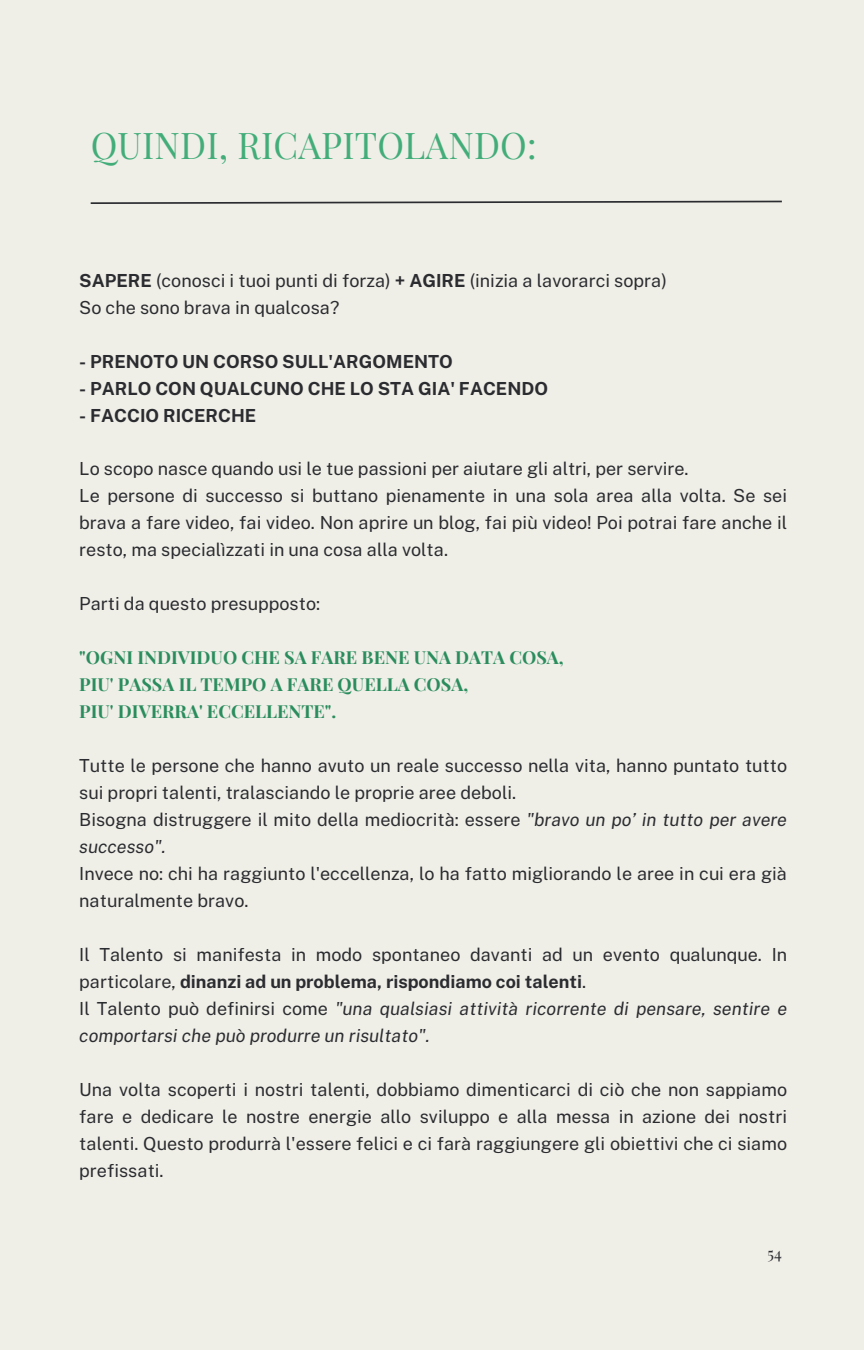
<style>
.page{position:relative;width:864px;height:1350px;background:#efeee7}
.page>*{position:absolute;margin:0;border:0;box-sizing:border-box;transform-origin:0 0}
.t1{font:36px "Playfair Display";letter-spacing:.005em;color:#42ad79}
.t2{font:18px/27px "Public Sans";color:#2b2c30}
.t3{font:700 18px/27px "Playfair Display";color:#2a8d5d}
.t4{font:700 18px "Public Sans";color:#2b2c30}
.t5{font:15.75px "Playfair Display";color:#2b2c30}
.s1{font-weight:700}
.s2{font-style:italic}
</style>
<div class="page">
<svg style="left:90px;top:200px;width:692px;height:4px"></svg>
<h1 class="t1" style="left:91px;top:120px;width:447px">QUINDI, RICAPITOLANDO:</h1>
<p class="t2" style="left:79px;top:267px;width:589px"><span class="s1">SAPERE</span> (conosci i tuoi punti di forza) <span class="s1">+ AGIRE</span> (inizia a lavorarci sopra)<br>So che sono brava in qualcosa?</p>
<p class="t4" style="left:79px;top:350px;width:375px">- PRENOTO UN CORSO SULL'ARGOMENTO</p>
<p class="t4" style="left:79px;top:377px;width:470px">- PARLO CON QUALCUNO CHE LO STA GIA' FACENDO</p>
<p class="t4" style="left:79px;top:404px;width:178px">- FACCIO RICERCHE</p>
<p class="t2" style="left:79px;top:455px;width:709px">Lo scopo nasce quando usi le tue passioni per aiutare gli altri, per servire.<br>Le persone di successo si buttano pienamente in una sola area alla volta. Se sei brava a fare video, fai video. Non aprire un blog, fai più video! Poi potrai fare anche il resto, ma specialìzzati in una cosa alla volta.</p>
<p class="t2" style="left:79px;top:590px;width:242px">Parti da questo presupposto:</p>
<p class="t3" style="left:79px;top:643px;width:486px">"OGNI INDIVIDUO CHE SA FARE BENE UNA DATA COSA,<br>PIU' PASSA IL TEMPO A FARE QUELLA COSA,<br>PIU' DIVERRA' ECCELLENTE".</p>
<p class="t2" style="left:79px;top:752px;width:709px">Tutte le persone che hanno avuto un reale successo nella vita, hanno puntato tutto sui propri talenti, tralasciando le proprie aree deboli.<br>Bisogna distruggere il mito della mediocrità: essere <span class="s2">"bravo un po’ in tutto per avere successo".</span></p>
<p class="t2" style="left:79px;top:860px;width:709px">Invece no: chi ha raggiunto l'eccellenza, lo ha fatto migliorando le aree in cui era già naturalmente bravo.</p>
<p class="t2" style="left:79px;top:941px;width:709px">Il Talento si manifesta in modo spontaneo davanti ad un evento qualunque. In particolare, <span class="s1">dinanzi ad un problema, rispondiamo coi talenti</span>.<br>Il Talento può definirsi come <span class="s2">"una qualsiasi attività ricorrente di pensare, sentire e comportarsi che può produrre un risultato".</span></p>
<p class="t2" style="left:79px;top:1076px;width:709px;text-align:justify">Una volta scoperti i nostri talenti, dobbiamo dimenticarci di ciò che non sappiamo fare e dedicare le nostre energie allo sviluppo e alla messa in azione dei nostri talenti. Questo produrrà l'essere felici e ci farà raggiungere gli obiettivi che ci siamo prefissati.</p>
<p class="t5" style="left:767px;top:1242px;width:16px">54</p>
</div>
